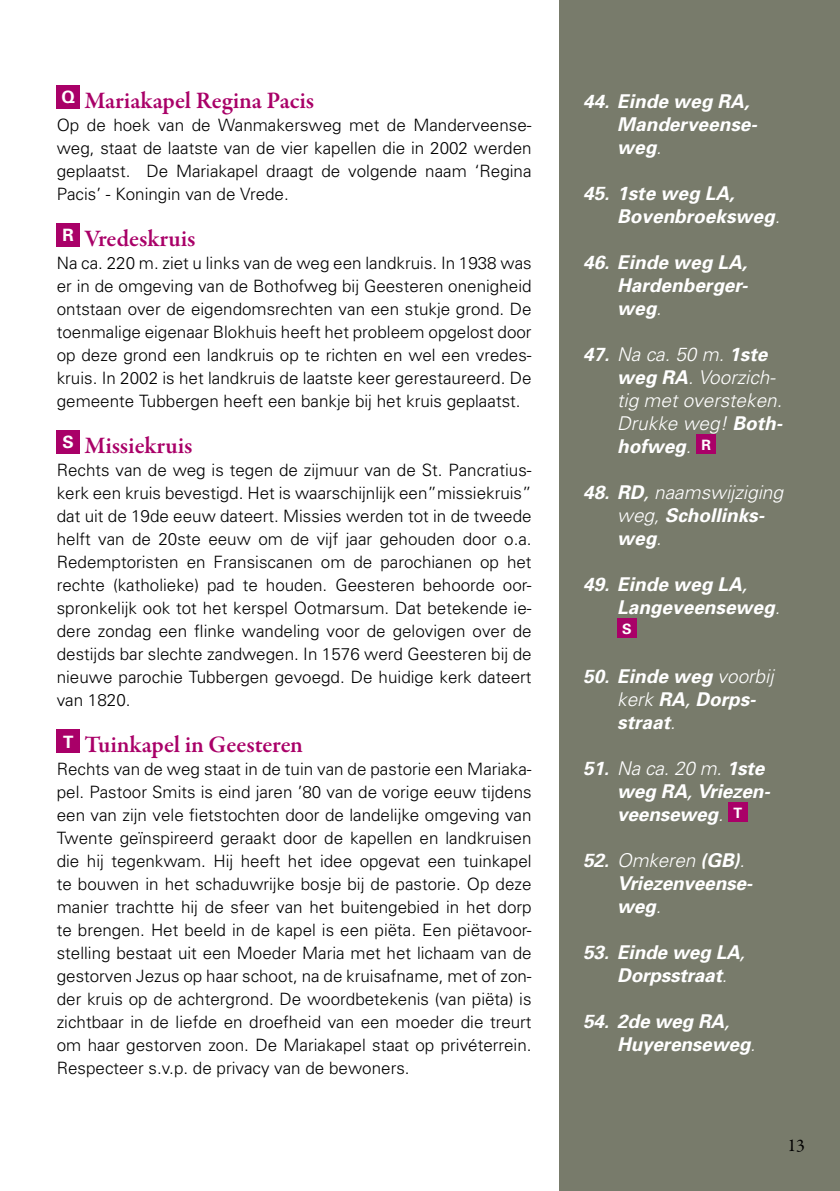
<style>
.page{position:relative;width:840px;height:1191px;background:#fff}
.page>*{position:absolute;margin:0;border:0;box-sizing:border-box;transform-origin:0 0}
.t1{font:600 24px "Garamond Premr Pro";color:#a90068}
.t2{font:italic 700 19px/23px "Univers";color:#fff}
.t3{font:italic 300 19px/23px "Univers";color:#fff}
.t4{font:18px "Garamond Premr Pro";color:#000}
.t5{font:300 17px/23px "Univers";color:#000;text-align:justify}
.t6{font:700 14.2px "Univers";color:#fff}
.s1{font-weight:300}
.s2{font-weight:700}
.s3{font-weight:400}
</style>
<div class="page">
<div style="left:559px;top:0;width:280px;height:1191px;background:#787b6b"></div>
<div style="left:57px;top:85px;width:23px;height:23px;background:#a90068"></div>
<div style="left:57px;top:223px;width:23px;height:23px;background:#a90068"></div>
<div style="left:57px;top:430px;width:23px;height:23px;background:#a90068"></div>
<div style="left:57px;top:729px;width:23px;height:23px;background:#a90068"></div>
<div style="left:696px;top:435px;width:19px;height:19px;background:#a90068"></div>
<div style="left:617px;top:619px;width:19px;height:19px;background:#a90068"></div>
<div style="left:727px;top:803px;width:20px;height:19px;background:#a90068"></div>
<h1 class="t1" style="left:62px;top:86px;width:254px"><sup>Q</sup> Mariakapel Regina Pacis</h1>
<p class="t5" style="left:57px;top:114px;width:476px">Op de hoek van de Wanmakersweg met de Manderveense&shy;weg, staat de laatste van de vier kapellen die in 2002 werden geplaatst. De Mariakapel draagt de volgende naam ‘Regina Pacis’ - Koningin van de Vrede.</p>
<h1 class="t1" style="left:63px;top:224px;width:134px"><sup>R</sup> Vredeskruis</h1>
<p class="t5" style="left:57px;top:252px;width:476px">Na ca. 220 m. ziet u links van de weg een landkruis. In 1938 was er in de omgeving van de Bothofweg bij Geesteren onenigheid ontstaan over de eigendomsrechten van een stukje grond. De toenmalige eigenaar Blokhuis heeft het probleem opgelost door op deze grond een landkruis op te richten en wel een vredes&shy;kruis. In 2002 is het landkruis de laatste keer gerestaureerd. De gemeente Tubbergen heeft een bankje bij het kruis geplaatst.</p>
<h1 class="t1" style="left:63px;top:431px;width:131px"><sup>S</sup> Missiekruis</h1>
<p class="t5" style="left:57px;top:459px;width:476px">Rechts van de weg is tegen de zijmuur van de St. Pancratius&shy;kerk een kruis bevestigd. Het is waarschijnlijk een”missiekruis” dat uit de 19de eeuw dateert. Missies werden tot in de tweede helft van de 20ste eeuw om de vijf jaar gehouden door o.a.<br>Redemptoristen en Fransiscanen om de parochianen op het rechte (katholieke) pad te houden. Geesteren behoorde oor&shy;spronkelijk ook tot het kerspel Ootmarsum. Dat betekende ie&shy;dere zondag een flinke wandeling voor de gelovigen over de destijds bar slechte zandwegen. In 1576 werd Geesteren bij de nieuwe parochie Tubbergen gevoegd. De huidige kerk dateert van 1820.</p>
<h1 class="t1" style="left:63px;top:730px;width:241px"><sup>T</sup> Tuinkapel in Geesteren</h1>
<p class="t5" style="left:57px;top:758px;width:476px">Rechts van de weg staat in de tuin van de pastorie een Mariaka&shy;pel. Pastoor Smits is eind jaren ’80 van de vorige eeuw tijdens een van zijn vele fietstochten door de landelijke omgeving van Twente geïnspireerd geraakt door de kapellen en landkruisen die hij tegenkwam. Hij heeft het idee opgevat een tuinkapel te bouwen in het schaduwrijke bosje bij de pastorie. Op deze manier trachtte hij de sfeer van het buitengebied in het dorp te brengen. Het beeld in de kapel is een piëta. Een piëtavoor&shy;stelling bestaat uit een Moeder Maria met het lichaam van de gestorven Jezus op haar schoot, na de kruisafname, met of zon&shy;der kruis op de achtergrond. De woordbetekenis (van piëta) is zichtbaar in de liefde en droefheid van een moeder die treurt om haar gestorven zoon. De Mariakapel staat op privéterrein.<br>Respecteer s.v.p. de privacy van de bewoners.</p>
<p class="t2" style="left:617px;top:90px;width:141px;text-indent:-34px">44. Einde weg RA,<br>Manderveense&shy;weg<span class="s1">.</span></p>
<p class="t2" style="left:617px;top:182px;width:164px;text-indent:-34px">45. 1ste weg LA,<br>Bovenbroeksweg<span class="s1">.</span></p>
<p class="t2" style="left:617px;top:251px;width:132px;text-align:justify;text-indent:-34px">46. Einde weg LA, Hardenberger&shy;weg<span class="s1">.</span></p>
<p class="t3" style="left:617px;top:343px;width:167px;text-indent:-34px"><span class="s2">47.</span> Na ca. 50 m. <span class="s2">1ste weg RA</span>. Voorzich&shy;tig met oversteken.<br>Drukke weg! <span class="s2">Both&shy;hofweg</span>. <sup>R</sup></p>
<p class="t2" style="left:617px;top:481px;width:167px;text-indent:-34px">48. RD<span class="s3">,</span> <span class="s1">naamswijziging weg,</span> Schollinks&shy;weg<span class="s1">.</span></p>
<p class="t2" style="left:617px;top:573px;width:164px;text-indent:-34px">49. Einde weg LA<span class="s3">,<br></span>Langeveenseweg<span class="s1">.</span></p>
<p class="t6" style="left:621px;top:620px;width:11px">S</p>
<p class="t2" style="left:617px;top:665px;width:158px;text-indent:-34px">50. Einde weg <span class="s1">voorbij kerk</span> RA<span class="s3">,</span> Dorps&shy;straat<span class="s1">.</span></p>
<p class="t2" style="left:617px;top:757px;width:154px;text-indent:-34px">51. <span class="s1">Na ca. 20 m.</span> 1ste weg RA<span class="s3">,</span> Vriezen&shy;veenseweg<span class="s1">.</span> <sup>T</sup></p>
<p class="t2" style="left:617px;top:849px;width:137px;text-indent:-34px">52. <span class="s1">Omkeren</span> (GB)<span class="s1">.<br></span>Vriezenveense&shy;weg<span class="s1">.</span></p>
<p class="t2" style="left:617px;top:941px;width:129px;text-indent:-34px">53. Einde weg LA<span class="s3">,<br></span>Dorpsstraat<span class="s1">.</span></p>
<p class="t2" style="left:617px;top:1010px;width:140px;text-indent:-34px">54. 2de weg RA<span class="s3">,<br></span>Huyerenseweg<span class="s1">.</span></p>
<p class="t4" style="left:787px;top:1134px;width:19px">13</p>
</div>
